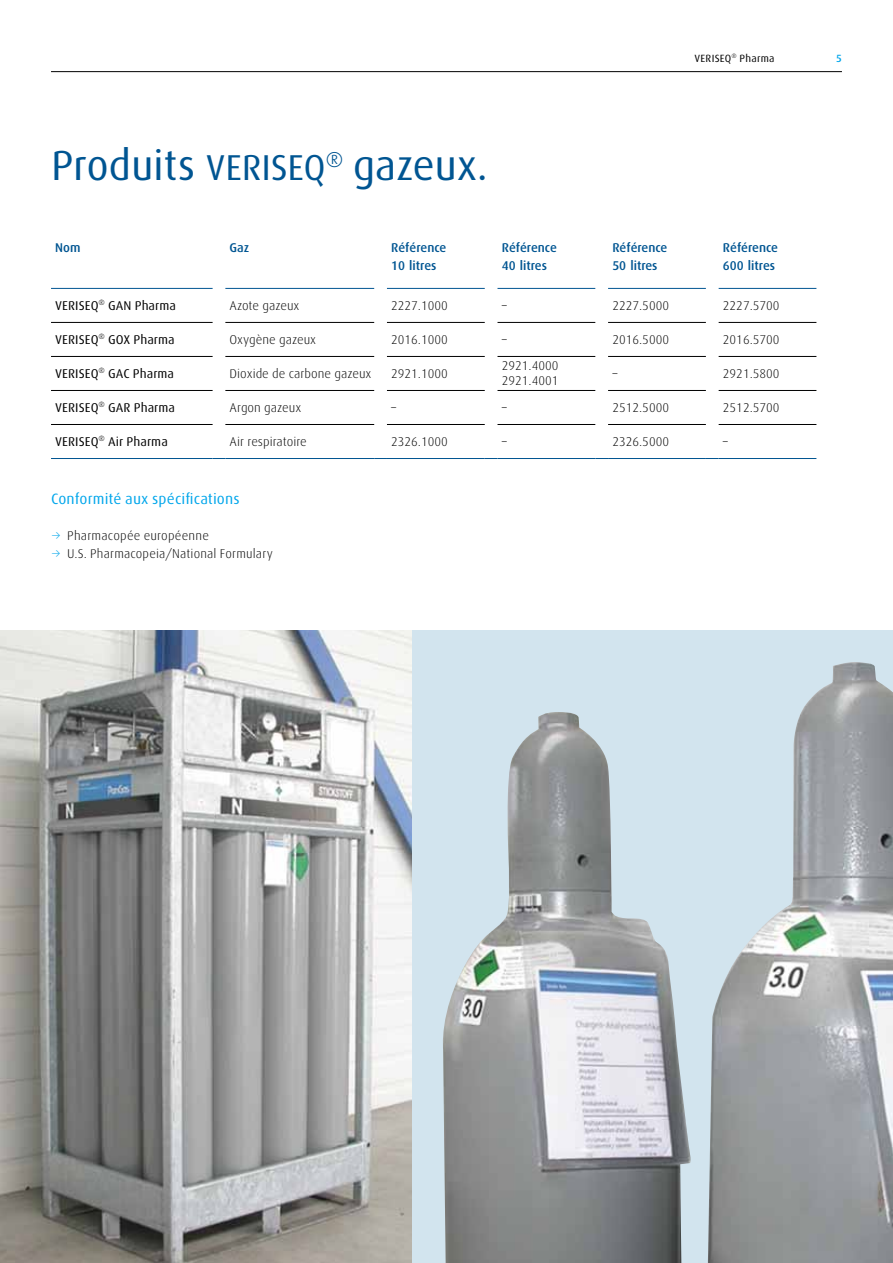
<style>
.page{position:relative;width:893px;height:1263px;background:#fff}
.page>*{position:absolute;margin:0;border:0;box-sizing:border-box;transform-origin:0 0}
.t1{font:42px "Linde Dax";letter-spacing:-.01em;color:#005592}
.t2{font:15px "Linde Dax";letter-spacing:.005em;color:#00a6eb}
.t3{font:300 12.75px/15px "Linde Dax";color:#000}
.t4{font:12.75px "Linde Dax";color:#000}
.t5{font:500 12.75px/18px "Linde Dax";color:#005592}
.t6{font:10.5px "Linde Dax";letter-spacing:.02em;color:#000}
.t7{font:500 10.5px "Linde Dax";color:#00a6eb}
.s1{font-size:36px}
.s2{font-family:"Linde Dax Light Expert";font-weight:400;color:#00a6eb}
</style>
<div class="page">
<img style="left:0;top:630px;width:413px;height:633px">
<div style="left:413px;top:630px;width:480px;height:633px;background:#d2e4ee"></div>
<img style="left:443px;top:662px;width:450px;height:601px">
<hr style="left:51px;top:288px;width:162px;height:1px;background:#005592">
<hr style="left:225px;top:288px;width:149px;height:1px;background:#005592">
<hr style="left:387px;top:288px;width:98px;height:1px;background:#005592">
<hr style="left:497px;top:288px;width:98px;height:1px;background:#005592">
<hr style="left:608px;top:288px;width:98px;height:1px;background:#005592">
<hr style="left:719px;top:288px;width:97px;height:1px;background:#005592">
<hr style="left:51px;top:322px;width:162px;height:1px;background:#000">
<hr style="left:225px;top:322px;width:149px;height:1px;background:#000">
<hr style="left:387px;top:322px;width:98px;height:1px;background:#000">
<hr style="left:497px;top:322px;width:98px;height:1px;background:#000">
<hr style="left:608px;top:322px;width:98px;height:1px;background:#000">
<hr style="left:719px;top:322px;width:97px;height:1px;background:#000">
<hr style="left:51px;top:356px;width:162px;height:1px;background:#000">
<hr style="left:225px;top:356px;width:149px;height:1px;background:#000">
<hr style="left:387px;top:356px;width:98px;height:1px;background:#000">
<hr style="left:497px;top:356px;width:98px;height:1px;background:#000">
<hr style="left:608px;top:356px;width:98px;height:1px;background:#000">
<hr style="left:719px;top:356px;width:97px;height:1px;background:#000">
<hr style="left:225px;top:390px;width:149px;height:1px;background:#000">
<hr style="left:387px;top:390px;width:98px;height:1px;background:#000">
<hr style="left:497px;top:390px;width:98px;height:1px;background:#000">
<hr style="left:608px;top:390px;width:98px;height:1px;background:#000">
<hr style="left:719px;top:390px;width:97px;height:1px;background:#000">
<hr style="left:225px;top:424px;width:149px;height:1px;background:#000">
<hr style="left:387px;top:424px;width:98px;height:1px;background:#000">
<hr style="left:497px;top:424px;width:98px;height:1px;background:#000">
<hr style="left:608px;top:424px;width:98px;height:1px;background:#000">
<hr style="left:719px;top:424px;width:97px;height:1px;background:#000">
<hr style="left:51px;top:458px;width:162px;height:1px;background:#005592">
<svg style="left:213px;top:458px;width:12px;height:1px"></svg>
<hr style="left:225px;top:458px;width:149px;height:1px;background:#005592">
<svg style="left:374px;top:458px;width:13px;height:1px"></svg>
<hr style="left:387px;top:458px;width:98px;height:1px;background:#005592">
<svg style="left:485px;top:458px;width:12px;height:1px"></svg>
<hr style="left:497px;top:458px;width:98px;height:1px;background:#005592">
<svg style="left:595px;top:458px;width:13px;height:1px"></svg>
<hr style="left:608px;top:458px;width:98px;height:1px;background:#005592">
<svg style="left:706px;top:458px;width:13px;height:1px"></svg>
<hr style="left:719px;top:458px;width:97px;height:1px;background:#005592">
<hr style="left:51px;top:390px;width:162px;height:1px;background:#000">
<hr style="left:51px;top:424px;width:162px;height:1px;background:#000">
<hr style="left:51px;top:71px;width:791px;height:1px;background:#000">
<h1 class="t1" style="left:51px;top:142px;width:439px">Produits <span class="s1">VERISEQ</span><sup>®</sup> gazeux.</h1>
<p class="t6" style="left:694px;top:53px;width:82px">VERISEQ<sup>®</sup> Pharma</p>
<p class="t5" style="left:55px;top:239px;width:27px">Nom</p>
<p class="t5" style="left:230px;top:239px;width:21px">Gaz</p>
<p class="t5" style="left:391px;top:239px;width:57px">Référence<br>10 litres</p>
<p class="t5" style="left:502px;top:239px;width:57px">Référence<br>40 litres</p>
<p class="t5" style="left:612px;top:239px;width:57px">Référence<br>50 litres</p>
<p class="t5" style="left:723px;top:239px;width:57px">Référence<br>600 litres</p>
<p class="t4" style="left:55px;top:298px;width:122px">VERISEQ<sup>®</sup> GAN Pharma</p>
<p class="t3" style="left:230px;top:298px;width:71px">Azote gazeux</p>
<p class="t3" style="left:391px;top:298px;width:58px">2227.1000</p>
<p class="t3" style="left:502px;top:298px;width:7px">–</p>
<p class="t3" style="left:612px;top:298px;width:58px">2227.5000</p>
<p class="t3" style="left:723px;top:298px;width:58px">2227.5700</p>
<p class="t4" style="left:55px;top:332px;width:121px">VERISEQ<sup>®</sup> GOX Pharma</p>
<p class="t3" style="left:230px;top:332px;width:88px">Oxygène gazeux</p>
<p class="t3" style="left:391px;top:332px;width:58px">2016.1000</p>
<p class="t3" style="left:502px;top:332px;width:7px">–</p>
<p class="t3" style="left:612px;top:332px;width:58px">2016.5000</p>
<p class="t3" style="left:723px;top:332px;width:58px">2016.5700</p>
<p class="t4" style="left:55px;top:366px;width:120px">VERISEQ<sup>®</sup> GAC Pharma</p>
<p class="t3" style="left:230px;top:366px;width:143px">Dioxide de carbone gazeux</p>
<p class="t3" style="left:391px;top:366px;width:58px">2921.1000</p>
<p class="t3" style="left:502px;top:359px;width:58px">2921.4000<br>2921.4001</p>
<p class="t3" style="left:612px;top:366px;width:7px">–</p>
<p class="t3" style="left:723px;top:366px;width:58px">2921.5800</p>
<p class="t4" style="left:55px;top:400px;width:121px">VERISEQ<sup>®</sup> GAR Pharma</p>
<p class="t3" style="left:230px;top:400px;width:73px">Argon gazeux</p>
<p class="t3" style="left:391px;top:400px;width:7px">–</p>
<p class="t3" style="left:502px;top:400px;width:7px">–</p>
<p class="t3" style="left:612px;top:400px;width:58px">2512.5000</p>
<p class="t3" style="left:723px;top:400px;width:58px">2512.5700</p>
<p class="t4" style="left:55px;top:434px;width:114px">VERISEQ<sup>®</sup> Air Pharma</p>
<p class="t3" style="left:230px;top:434px;width:79px">Air respiratoire</p>
<p class="t3" style="left:391px;top:434px;width:58px">2326.1000</p>
<p class="t3" style="left:502px;top:434px;width:7px">–</p>
<p class="t3" style="left:612px;top:434px;width:58px">2326.5000</p>
<p class="t3" style="left:723px;top:434px;width:7px">–</p>
<p class="t2" style="left:51px;top:491px;width:190px">Conformité aux spécifications</p>
<p class="t3" style="left:51px;top:527px;width:224px;line-height:18px"><span class="s2">3</span> Pharmacopée européenne<br><span class="s2">3</span> U.S. Pharmacopeia/National Formulary</p>
<p class="t7" style="left:836px;top:53px;width:7px">5</p>
</div>
